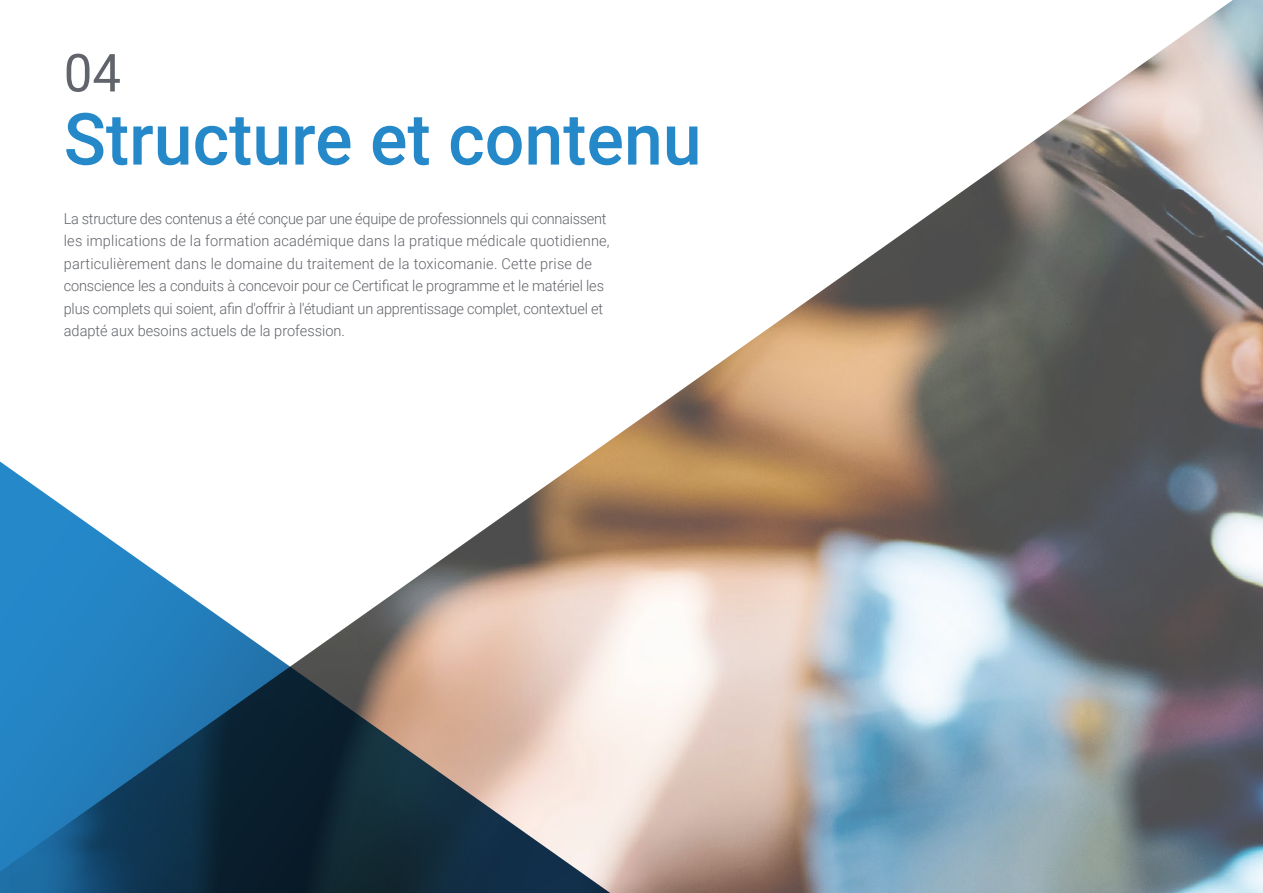
<style>
.page{position:relative;width:1263px;height:893px;background:#fff}
.page>*{position:absolute;margin:0;border:0;box-sizing:border-box;transform-origin:0 0}
.t1{font:500 72px "Roboto";color:#2488c9}
.t2{font:52.5px "Roboto";color:#61646a}
.t3{font:300 15px/22.5px "Roboto";letter-spacing:-.01em;color:#61646a}
</style>
<div class="page">
<img style="left:602px;top:0;width:661px;height:893px">
<svg style="left:0;top:446px;width:640px;height:447px"></svg>
<h2 class="t2" style="left:64px;top:36px;width:59px">04</h2>
<h1 class="t1" style="left:64px;top:89px;width:639px">Structure et contenu</h1>
<p class="t3" style="left:64px;top:207px;width:547px">La structure des contenus a été conçue par une équipe de professionnels qui connaissent les implications de la formation académique dans la pratique médicale quotidienne, particulièrement dans le domaine du traitement de la toxicomanie. Cette prise de conscience les a conduits à concevoir pour ce Certificat le programme et le matériel les plus complets qui soient, afin d'offrir à l'étudiant un apprentissage complet, contextuel et adapté aux besoins actuels de la profession.</p>
</div>
